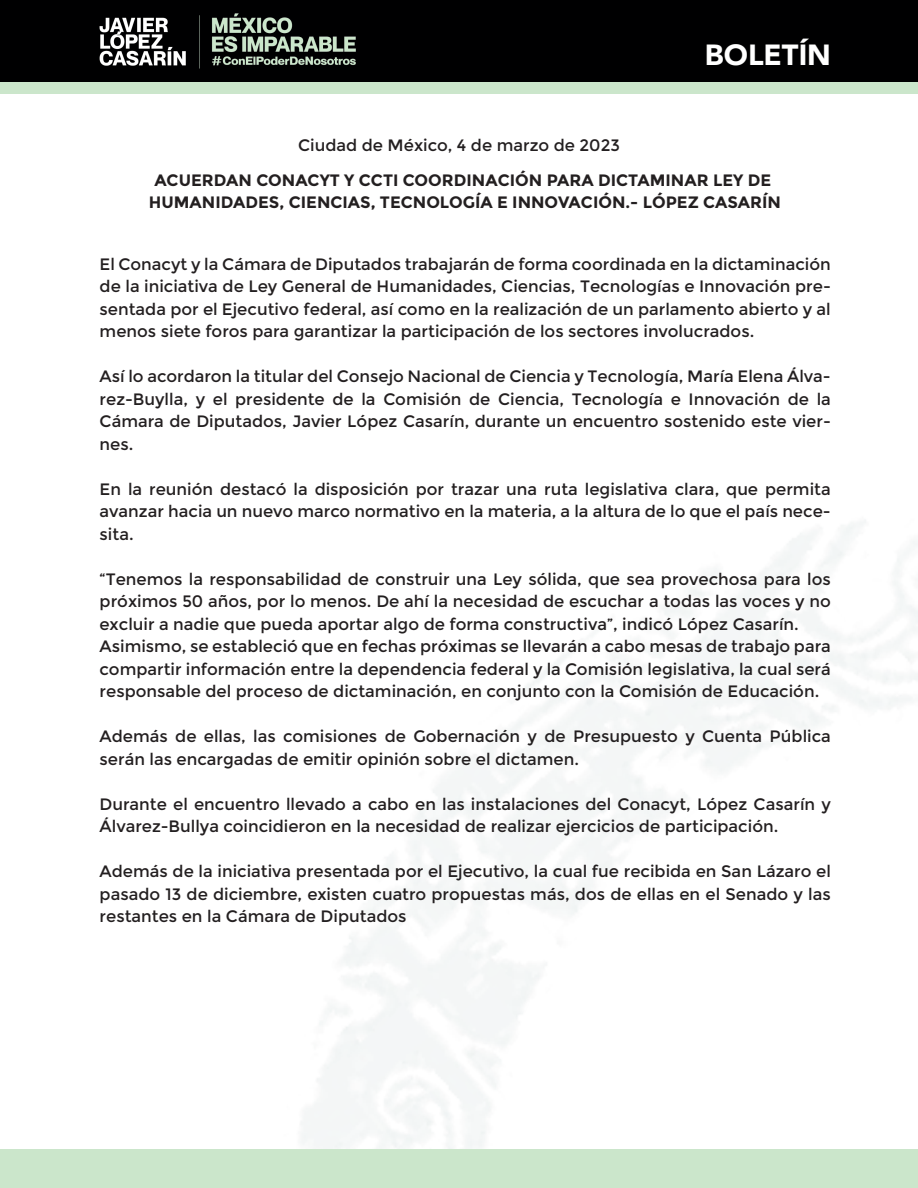
<style>
.page{position:relative;width:918px;height:1188px;background:#fff}
.page>*{position:absolute;margin:0;border:0;box-sizing:border-box;transform-origin:0 0}
.t1{font:900 29.1px "Avenir";color:#fff}
.t2{font:16.5px/22.5px "Montserrat";color:#231f20;text-align:justify}
.t3{font:700 16.5px/22.5px "Montserrat";color:#231f20;text-align:center}
</style>
<div class="page">
<div style="left:0;top:0;width:918px;height:83px;background:#000001"></div>
<img style="left:99px;top:13px;width:257px;height:56px">
<div style="left:1px;top:82px;width:917px;height:12px;background:#cbe6cb"></div>
<div style="left:0;top:1149px;width:918px;height:39px;background:#cbe6cb"></div>
<p class="t2" style="left:298px;top:134px;width:323px">Ciudad de México, 4 de marzo de 2023</p>
<h1 class="t1" style="left:705px;top:30px;width:128px">BOLETÍN</h1>
<p class="t3" style="left:149px;top:169px;width:634px">ACUERDAN CONACYT Y CCTI COORDINACIÓN PARA DICTAMINAR LEY DE<br>HUMANIDADES, CIENCIAS, TECNOLOGÍA E INNOVACIÓN.- LÓPEZ CASARÍN</p>
<p class="t2" style="left:100px;top:253px;width:733px">El Conacyt y la Cámara de Diputados trabajarán de forma coordinada en la dictaminación de la iniciativa de Ley General de Humanidades, Ciencias, Tecnologías e Innovación pre&shy;sentada por el Ejecutivo federal, así como en la realización de un parlamento abierto y al menos siete foros para garantizar la participación de los sectores involucrados.</p>
<p class="t2" style="left:100px;top:365px;width:733px">Así lo acordaron la titular del Consejo Nacional de Ciencia y Tecnología, María Elena Álva&shy;rez-Buylla, y el presidente de la Comisión de Ciencia, Tecnología e Innovación de la Cámara de Diputados, Javier López Casarín, durante un encuentro sostenido este vier&shy;nes.</p>
<p class="t2" style="left:100px;top:478px;width:733px">En la reunión destacó la disposición por trazar una ruta legislativa clara, que permita avanzar hacia un nuevo marco normativo en la materia, a la altura de lo que el país nece&shy;sita.</p>
<p class="t2" style="left:100px;top:568px;width:733px;text-align:left">“Tenemos la responsabilidad de construir una Ley sólida, que sea provechosa para los próximos 50 años, por lo menos. De ahí la necesidad de escuchar a todas las voces y no excluir a nadie que pueda aportar algo de forma constructiva”, indicó López Casarín.<br>Asimismo, se estableció que en fechas próximas se llevarán a cabo mesas de trabajo para compartir información entre la dependencia federal y la Comisión legislativa, la cual será responsable del proceso de dictaminación, en conjunto con la Comisión de Educación.</p>
<p class="t2" style="left:100px;top:725px;width:733px">Además de ellas, las comisiones de Gobernación y de Presupuesto y Cuenta Pública serán las encargadas de emitir opinión sobre el dictamen.</p>
<p class="t2" style="left:100px;top:793px;width:733px">Durante el encuentro llevado a cabo en las instalaciones del Conacyt, López Casarín y<br>Álvarez-Bullya coincidieron en la necesidad de realizar ejercicios de participación.</p>
<p class="t2" style="left:100px;top:860px;width:733px">Además de la iniciativa presentada por el Ejecutivo, la cual fue recibida en San Lázaro el pasado 13 de diciembre, existen cuatro propuestas más, dos de ellas en el Senado y las restantes en la Cámara de Diputados</p>
</div>
